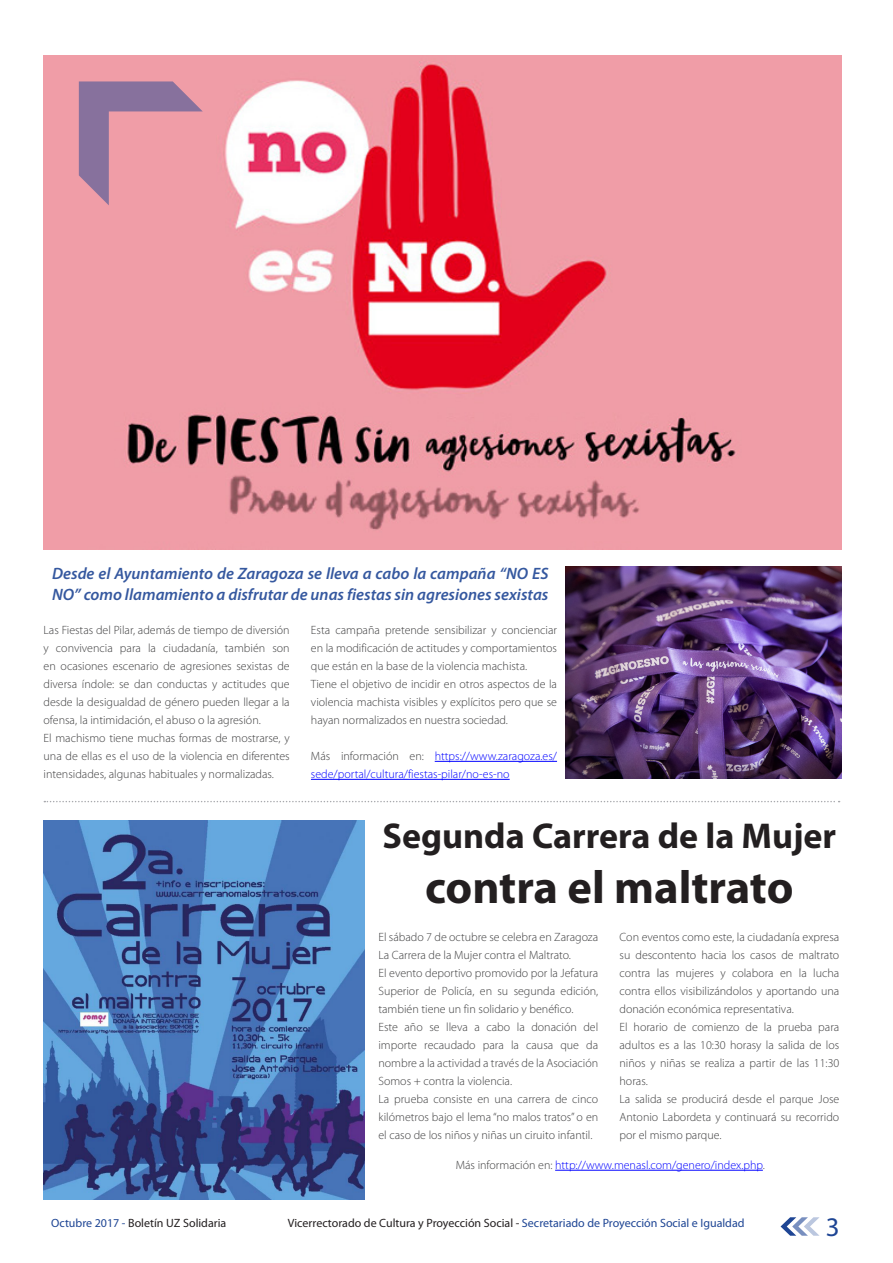
<style>
.page{position:relative;width:893px;height:1263px;background:#fff}
.page>*{position:absolute;margin:0;border:0;box-sizing:border-box;transform-origin:0 0}
._02_Article_Title{font:700 46.5px "Myriad Pro";color:#231f20}
._02_Article_Title-2{font:700 36px "Myriad Pro";color:#231f20}
.t1{font:27px "Myriad Pro";color:#1e4594}
._05_body_text{font:italic 600 16.5px/21px "Myriad Pro";color:#35589f}
._05_body_text-2{font:300 12px/18px "Myriad Pro";color:#3e3e3f;text-align:justify}
._05_body_text-3{font:300 12px/18px "Myriad Pro";color:#00f}
.t2{font:12px "Myriad Pro";color:#231f20}
.s1{color:#3e3e3f}
.s2{color:#1e4594}
</style>
<div class="page">
<svg style="left:780px;top:1217px;width:39px;height:19px"></svg>
<img style="left:44px;top:55px;width:797px;height:494px">
<hr style="left:435px;top:761px;width:122px;height:1px;background:#00f">
<hr style="left:311px;top:779px;width:199px;height:1px;background:#00f">
<img style="left:44px;top:821px;width:320px;height:378px">
<svg style="left:79px;top:81px;width:124px;height:124px;background:#c98ca3"></svg>
<img style="left:566px;top:566px;width:275px;height:213px">
<svg style="left:44px;top:801px;width:796px;height:1px"></svg>
<hr style="left:555px;top:1170px;width:208px;height:1px;background:#00f">
<p class="_05_body_text" style="left:52px;top:562px;width:498px">Desde el Ayuntamiento de Zaragoza se lleva a cabo la campaña “NO ES<br>NO” como llamamiento a disfrutar de unas fiestas sin agresiones sexistas</p>
<p class="_05_body_text-2" style="left:44px;top:621px;width:248px">Las Fiestas del Pilar, además de tiempo de diversión y convivencia para la ciudadanía, también son en ocasiones escenario de agresiones sexistas de diversa índole: se dan conductas y actitudes que desde la desigualdad de género pueden llegar a la ofensa, la intimidación, el abuso o la agresión.</p>
<p class="_05_body_text-2" style="left:44px;top:729px;width:248px">El machismo tiene muchas formas de mostrarse, y una de ellas es el uso de la violencia en diferentes intensidades, algunas habituales y normalizadas.</p>
<p class="_05_body_text-2" style="left:311px;top:621px;width:248px">Esta campaña pretende sensibilizar y concienciar en la modificación de actitudes y comportamientos que están en la base de la violencia machista.</p>
<p class="_05_body_text-2" style="left:311px;top:675px;width:248px">Tiene el objetivo de incidir en otros aspectos de la violencia machista visibles y explícitos pero que se hayan normalizados en nuestra sociedad.</p>
<p class="_05_body_text-3" style="left:311px;top:747px;width:248px"><span class="s1">Más información en:</span> https://www.zaragoza.es/ sede/portal/cultura/fiestas-pilar/no-es-no</p>
<p class="_02_Article_Title-2" style="left:382px;top:812px;width:455px">Segunda Carrera de la Mujer</p>
<p class="_02_Article_Title" style="left:425px;top:857px;width:370px">contra el maltrato</p>
<p class="_05_body_text-2" style="left:378px;top:928px;width:221px">El sábado 7 de octubre se celebra en Zaragoza<br>La Carrera de la Mujer contra el Maltrato.</p>
<p class="_05_body_text-2" style="left:378px;top:964px;width:221px">El evento deportivo promovido por la Jefatura Superior de Policía, en su segunda edición, también tiene un fin solidario y benéfico.</p>
<p class="_05_body_text-2" style="left:378px;top:1018px;width:221px">Este año se lleva a cabo la donación del importe recaudado para la causa que da nombre a la actividad a través de la Asociación Somos + contra la violencia.</p>
<p class="_05_body_text-2" style="left:378px;top:1090px;width:221px">La prueba consiste en una carrera de cinco kilómetros bajo el lema “no malos tratos” o en el caso de los niños y niñas un ciruito infantil.</p>
<p class="_05_body_text-2" style="left:619px;top:928px;width:221px">Con eventos como este, la ciudadanía expresa su descontento hacia los casos de maltrato contra las mujeres y colabora en la lucha contra ellos visibilizándolos y aportando una donación económica representativa.</p>
<p class="_05_body_text-2" style="left:619px;top:1018px;width:221px">El horario de comienzo de la prueba para adultos es a las 10:30 horasy la salida de los niños y niñas se realiza a partir de las 11:30 horas.</p>
<p class="_05_body_text-2" style="left:619px;top:1090px;width:221px">La salida se producirá desde el parque Jose Antonio Labordeta y continuará su recorrido por el mismo parque.</p>
<p class="_05_body_text-3" style="left:456px;top:1156px;width:311px"><span class="s1">Más información en:</span> http://www.menasl.com/genero/index.php<span class="s1">.</span></p>
<p class="t2" style="left:51px;top:1215px;width:177px"><span class="s2">Octubre 2017 -</span> Boletín UZ Solidaria</p>
<p class="t2" style="left:288px;top:1215px;width:458px">Vicerrectorado de Cultura y Proyección Social - <span class="s2">Secretariado de Proyección Social e Igualdad</span></p>
<h3 class="t1" style="left:826px;top:1210px;width:15px">3</h3>
</div>
